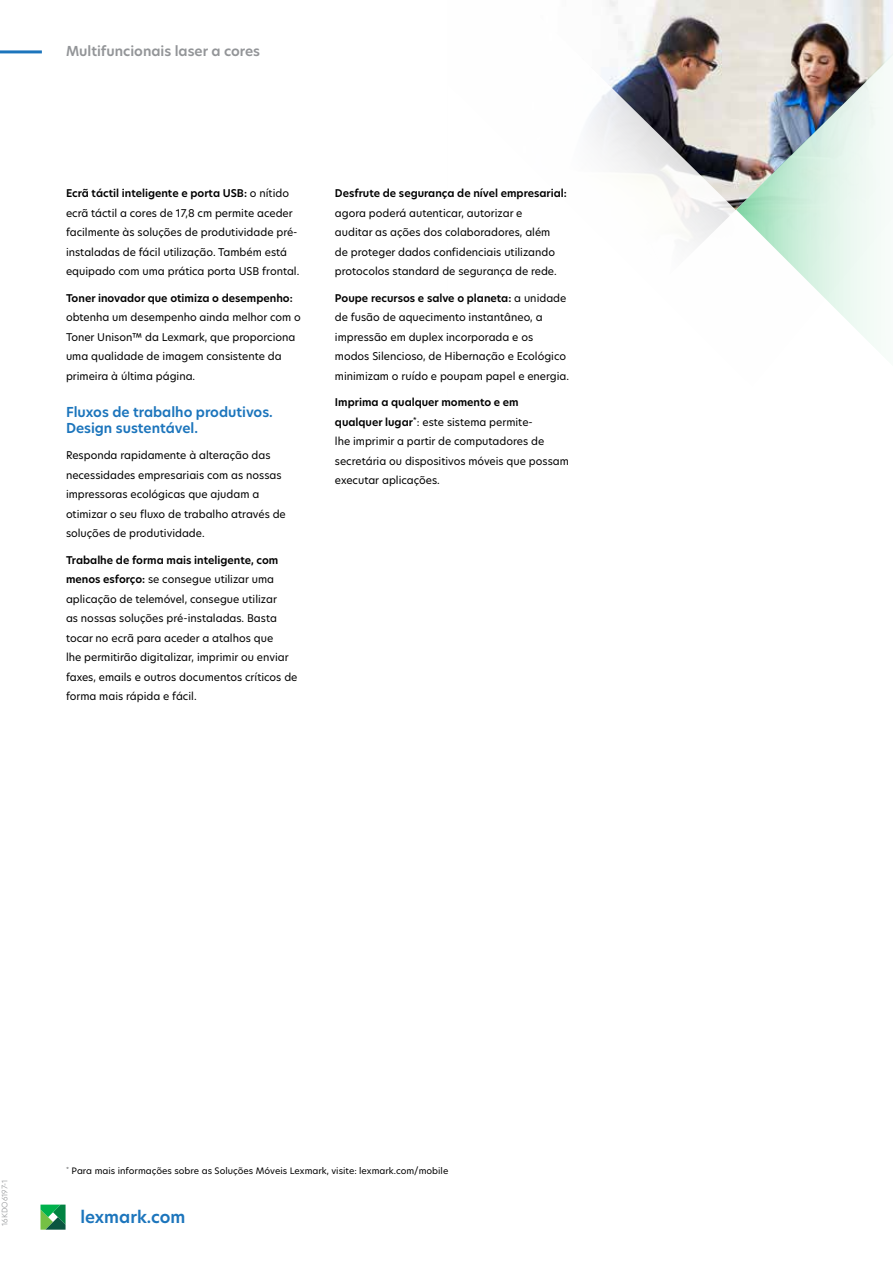
<style>
.page{position:relative;width:893px;height:1263px;background:#fff}
.page>*{position:absolute;margin:0;border:0;box-sizing:border-box;transform-origin:0 0}
.t1{font:600 16.5px "TP Hero";color:#1c75bc}
.t2{font:600 13.5px/16.5px "TP Hero";color:#1c75bc}
.t3{font:600 13.5px "TP Hero";color:#939598}
.t4{font:10.5px/19.5px "TP Hero";color:#000}
.t5{font:600 10.5px "TP Hero";color:#000}
.t6{font:8.7px "TP Hero";color:#000}
.t7{font:300 7.5px "TP Hero";color:#939598}
.s1{font-weight:600}
</style>
<div class="page">
<svg style="left:589px;top:0;width:304px;height:246px"></svg>
<img style="left:736px;top:40px;width:157px;height:309px">
<hr style="left:0;top:50px;width:42px;height:3px;background:#1c75bc">
<svg style="left:40px;top:1204px;width:26px;height:26px"></svg>
<p class="t3" style="left:66px;top:42px;width:196px">Multifuncionais laser a cores</p>
<p class="t4" style="left:66px;top:184px;width:235px"><span class="s1">Ecrã táctil inteligente e porta USB:</span> o nítido ecrã táctil a cores de 17,8 cm permite aceder facilmente às soluções de produtividade pré&shy;instaladas de fácil utilização. Também está equipado com uma prática porta USB frontal.</p>
<p class="t5" style="left:66px;top:291px;width:228px">Toner inovador que otimiza o desempenho:</p>
<p class="t4" style="left:66px;top:307px;width:236px">obtenha um desempenho ainda melhor com o Toner Unison™ da Lexmark, que proporciona uma qualidade de imagem consistente da primeira à última página.</p>
<p class="t2" style="left:66px;top:403px;width:208px">Fluxos de trabalho produtivos.<br>Design sustentável.</p>
<p class="t4" style="left:66px;top:445px;width:221px">Responda rapidamente à alteração das necessidades empresariais com as nossas impressoras ecológicas que ajudam a otimizar o seu fluxo de trabalho através de soluções de produtividade.</p>
<p class="t4" style="left:66px;top:550px;width:233px"><span class="s1">Trabalhe de forma mais inteligente, com menos esforço:</span> se consegue utilizar uma aplicação de telemóvel, consegue utilizar<br>as nossas soluções pré-instaladas. Basta tocar no ecrã para aceder a atalhos que<br>lhe permitirão digitalizar, imprimir ou enviar faxes, emails e outros documentos críticos de forma mais rápida e fácil.</p>
<p class="t5" style="left:335px;top:186px;width:234px">Desfrute de segurança de nível empresarial:</p>
<p class="t4" style="left:335px;top:203px;width:223px">agora poderá autenticar, autorizar e auditar as ações dos colaboradores, além de proteger dados confidenciais utilizando protocolos standard de segurança de rede.</p>
<p class="t4" style="left:335px;top:288px;width:236px"><span class="s1">Poupe recursos e salve o planeta:</span> a unidade de fusão de aquecimento instantâneo, a impressão em duplex incorporada e os modos Silencioso, de Hibernação e Ecológico minimizam o ruído e poupam papel e energia.</p>
<p class="t4" style="left:335px;top:392px;width:235px"><span class="s1">Imprima a qualquer momento e em qualquer lugar</span><sup>*</sup>: este sistema permite-<br>lhe imprimir a partir de computadores de secretária ou dispositivos móveis que possam executar aplicações.</p>
<p class="t7" style="left:0;top:1226px;width:48px;rotate:-90deg">16KDO6197-1</p>
<p class="t6" style="left:66px;top:1164px;width:384px"><sup>*</sup> Para mais informações sobre as Soluções Móveis Lexmark, visite: lexmark.com/mobile</p>
<h1 class="t1" style="left:80px;top:1206px;width:106px">lexmark.com</h1>
</div>
